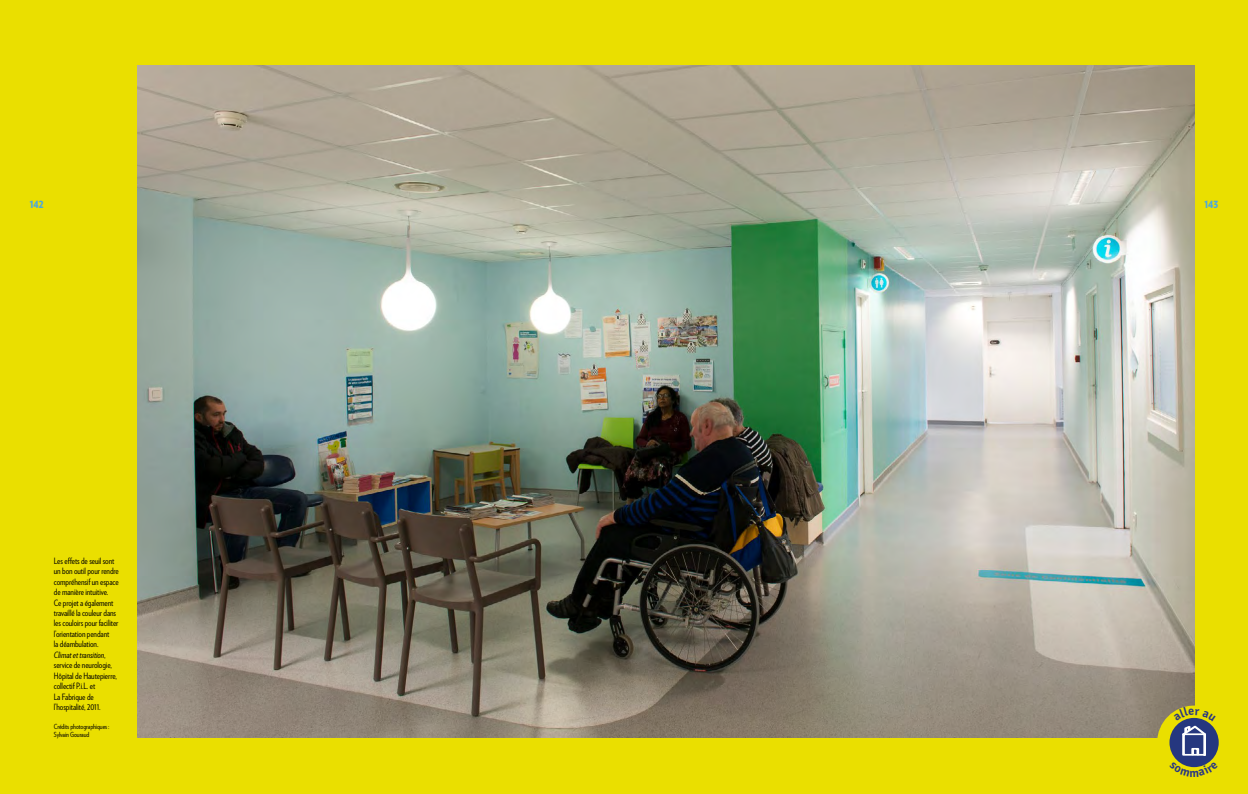
<style>
.page{position:relative;width:1248px;height:794px;background:#fff}
.page>*{position:absolute;margin:0;border:0;box-sizing:border-box;transform-origin:0 0}
.t1{font:900 10px "Verlag Condensed";letter-spacing:-.01em;color:#4ca7de}
.t2{font:8.7px/10.4px "Verlag Condensed";letter-spacing:-.01em;color:#000}
.t3{font:7px/8.4px "Verlag Condensed";letter-spacing:-.01em;color:#000}
.s1{font-style:italic}
</style>
<div class="page">
<div style="left:0;top:0;width:1247px;height:794px;background:#eadf00"></div>
<img style="left:137px;top:65px;width:1056px;height:672px">
<div style="left:1156px;top:705px;width:74px;height:74px;background:#eadf00;border-radius:50%"></div>
<div style="left:1169px;top:718px;width:49px;height:49px;background:#25377f;border-radius:50%"></div>
<svg style="left:1173px;top:707px;width:42px;height:48px"></svg>
<svg style="left:1178px;top:761px;width:33px;height:7px"></svg>
<p class="t1" style="left:30px;top:196px;width:15px">142</p>
<p class="t1" style="left:1204px;top:196px;width:15px">143</p>
<p class="t2" style="left:54px;top:555px;width:66px">Les effets de seuil sont un bon outil pour rendre compréhensif un espace de manière intuitive.<br>Ce projet a également travaillé la couleur dans les couloirs pour faciliter l’orientation pendant<br>la déambulation.</p>
<p class="t2" style="left:54px;top:649px;width:65px"><span class="s1">Climat et transition</span>, service de neurologie,<br>Hôpital de Hautepierre, collectif P.i.L. et<br>La Fabrique de l’hospitalité, 2011.</p>
<p class="t3" style="left:54px;top:722px;width:57px">Crédits photographiques :<br>Sylvain Gouraud</p>
</div>
